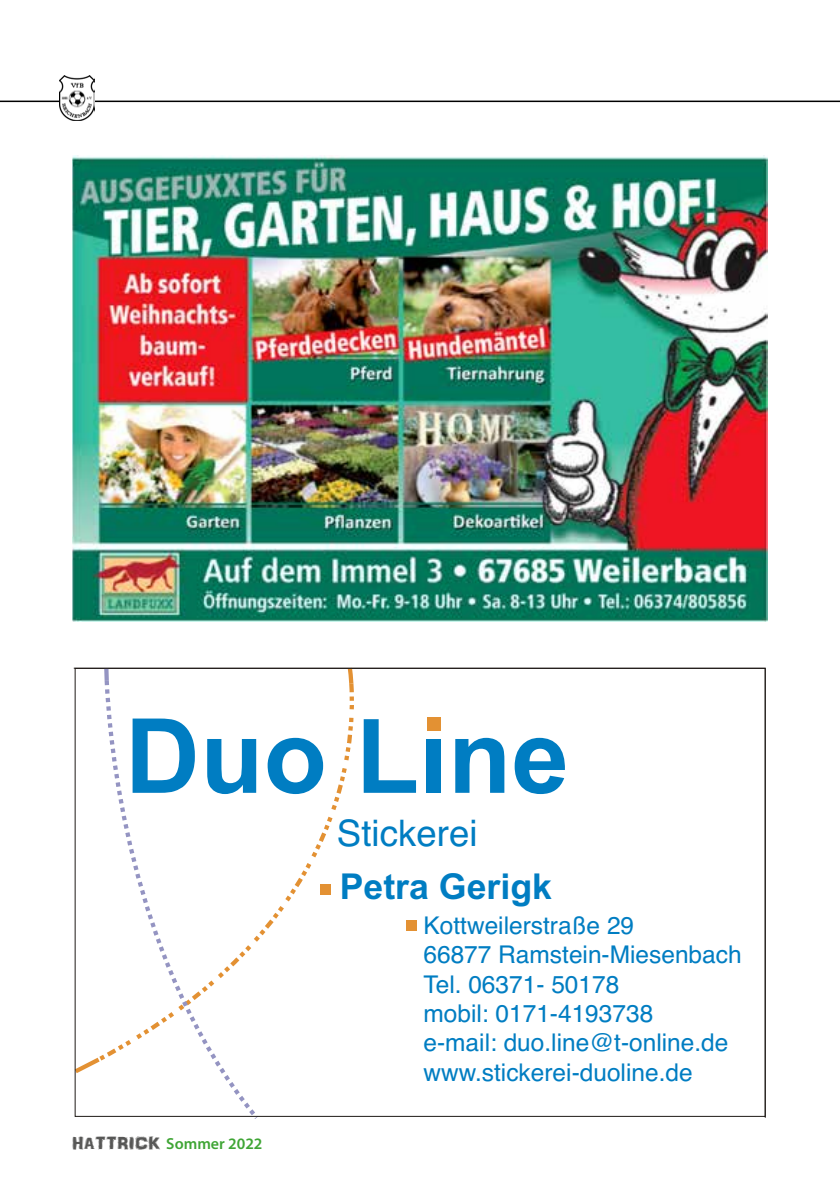
<style>
.page{position:relative;width:840px;height:1191px;background:#fff}
.page>*{position:absolute;margin:0;border:0;box-sizing:border-box;transform-origin:0 0}
.t1{font:700 103.6px "Helvetica";color:#007dc2}
.t2{font:36.6px "Helvetica";color:#007dc2}
.t3{font:700 35.6px "Helvetica";color:#007dc2}
.t4{font:24.4px/29.4px "Helvetica";color:#007dc2}
.t5{font:600 16px "Myriad Pro";color:#3fa535}
.s1{font-family:"ARDARLING";font-weight:400;font-size:18px;color:#575756}
</style>
<div class="page">
<hr style="left:0;top:101px;width:839px;height:1px;background:#000">
<img style="left:60px;top:75px;width:34px;height:45px">
<img style="left:72px;top:156px;width:695px;height:465px">
<svg style="left:73px;top:667px;width:282px;height:410px"></svg>
<svg style="left:102px;top:676px;width:160px;height:443px"></svg>
<div style="left:104px;top:668px;width:5px;height:13px;background:#9494c2"></div>
<div style="left:427px;top:717px;width:14px;height:13px;background:#e39133"></div>
<div style="left:320px;top:884px;width:11px;height:10px;background:#e39133"></div>
<div style="left:406px;top:920px;width:10px;height:10px;background:#e39133"></div>
<div style="left:426px;top:739px;width:14px;height:54px;background:#007dc2"></div>
<h1 class="t1" style="left:125px;top:689px;width:445px">Duo L ne</h1>
<h2 class="t2" style="left:337px;top:809px;width:142px">Stickerei</h2>
<h3 class="t3" style="left:339px;top:863px;width:214px">Petra Gerigk</h3>
<p class="t4" style="left:423px;top:913px;width:319px">Kottweilerstraße 29<br>66877 Ramstein-Miesenbach<br>Tel. 06371- 50178<br>mobil: 0171-4193738<br>e-mail: duo.line@t-online.de www.stickerei-duoline.de</p>
<p class="t5" style="left:72px;top:1133px;width:192px"><span class="s1">HATTRICK</span> Sommer 2022</p>
</div>
